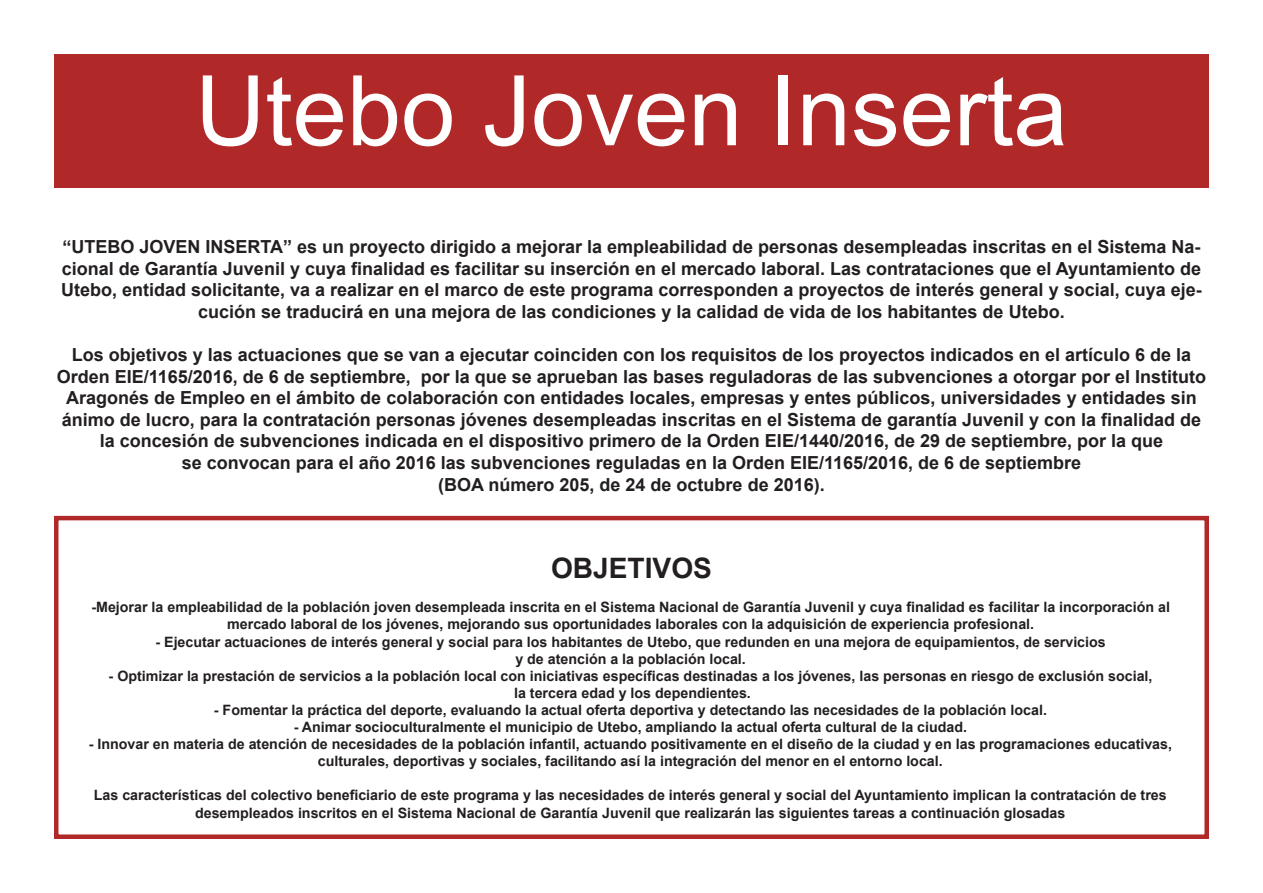
<style>
.page{position:relative;width:1263px;height:893px;background:#fff}
.page>*{position:absolute;margin:0;border:0;box-sizing:border-box;transform-origin:0 0}
.t1{font:97.5px "Arial";color:#fff}
.t2{font:700 28.2px "Arial";color:#231f20}
.t3{font:700 18px/21.6px "Arial";color:#231f20;text-align:center}
.t4{font:700 14.25px/17.1px "Arial";color:#231f20;text-align:center}
</style>
<div class="page">
<div style="left:54px;top:516px;width:1155px;height:323px;border:4px solid #b12828"></div>
<div style="left:54px;top:54px;width:1155px;height:133px;background:#b12828"></div>
<h1 class="t1" style="left:195px;top:57px;width:874px">Utebo Joven Inserta</h1>
<p class="t3" style="left:61px;top:236px;width:1141px">“Utebo joveN iNseRtA” es un proyecto dirigido a mejorar la empleabilidad de personas desempleadas inscritas en el sistema Na&shy;cional de Garantía juvenil y cuya finalidad es facilitar su inserción en el mercado laboral. Las contrataciones que el Ayuntamiento de Utebo, entidad solicitante, va a realizar en el marco de este programa corresponden a proyectos de interés general y social, cuya eje&shy;cución se traducirá en una mejora de las condiciones y la calidad de vida de los habitantes de Utebo.</p>
<p class="t3" style="left:57px;top:344px;width:1151px">Los objetivos y las actuaciones que se van a ejecutar coinciden con los requisitos de los proyectos indicados en el artículo 6 de la orden eie/1165/2016, de 6 de septiembre, por la que se aprueban las bases reguladoras de las subvenciones a otorgar por el instituto Aragonés de empleo en el ámbito de colaboración con entidades locales, empresas y entes públicos, universidades y entidades sin ánimo de lucro, para la contratación personas jóvenes desempleadas inscritas en el sistema de garantía juvenil y con la finalidad de la concesión de subvenciones indicada en el dispositivo primero de la orden eie/1440/2016, de 29 de septiembre, por la que<br>se convocan para el año 2016 las subvenciones reguladas en la orden eie/1165/2016, de 6 de septiembre<br>(boA número 205, de 24 de octubre de 2016).</p>
<h2 class="t2" style="left:551px;top:553px;width:162px">objetivos</h2>
<p class="t4" style="left:91px;top:599px;width:1080px">-Mejorar la empleabilidad de la población joven desempleada inscrita en el sistema Nacional de Garantía juvenil y cuya finalidad es facilitar la incorporación al mercado laboral de los jóvenes, mejorando sus oportunidades laborales con la adquisición de experiencia profesional.</p>
<p class="t4" style="left:155px;top:633px;width:952px">- ejecutar actuaciones de interés general y social para los habitantes de Utebo, que redunden en una mejora de equipamientos, de servicios y de atención a la población local.</p>
<p class="t4" style="left:109px;top:667px;width:1045px">- optimizar la prestación de servicios a la población local con iniciativas específicas destinadas a los jóvenes, las personas en riesgo de exclusión social, la tercera edad y los dependientes.</p>
<p class="t4" style="left:214px;top:701px;width:835px">- Fomentar la práctica del deporte, evaluando la actual oferta deportiva y detectando las necesidades de la población local.</p>
<p class="t4" style="left:294px;top:718px;width:675px">- Animar socioculturalmente el municipio de Utebo, ampliando la actual oferta cultural de la ciudad.</p>
<p class="t4" style="left:89px;top:736px;width:1085px">- innovar en materia de atención de necesidades de la población infantil, actuando positivamente en el diseño de la ciudad y en las programaciones educativas, culturales, deportivas y sociales, facilitando así la integración del menor en el entorno local.</p>
<p class="t4" style="left:94px;top:787px;width:1074px">Las características del colectivo beneficiario de este programa y las necesidades de interés general y social del Ayuntamiento implican la contratación de tres desempleados inscritos en el sistema Nacional de Garantía juvenil que realizarán las siguientes tareas a continuación glosadas</p>
</div>
